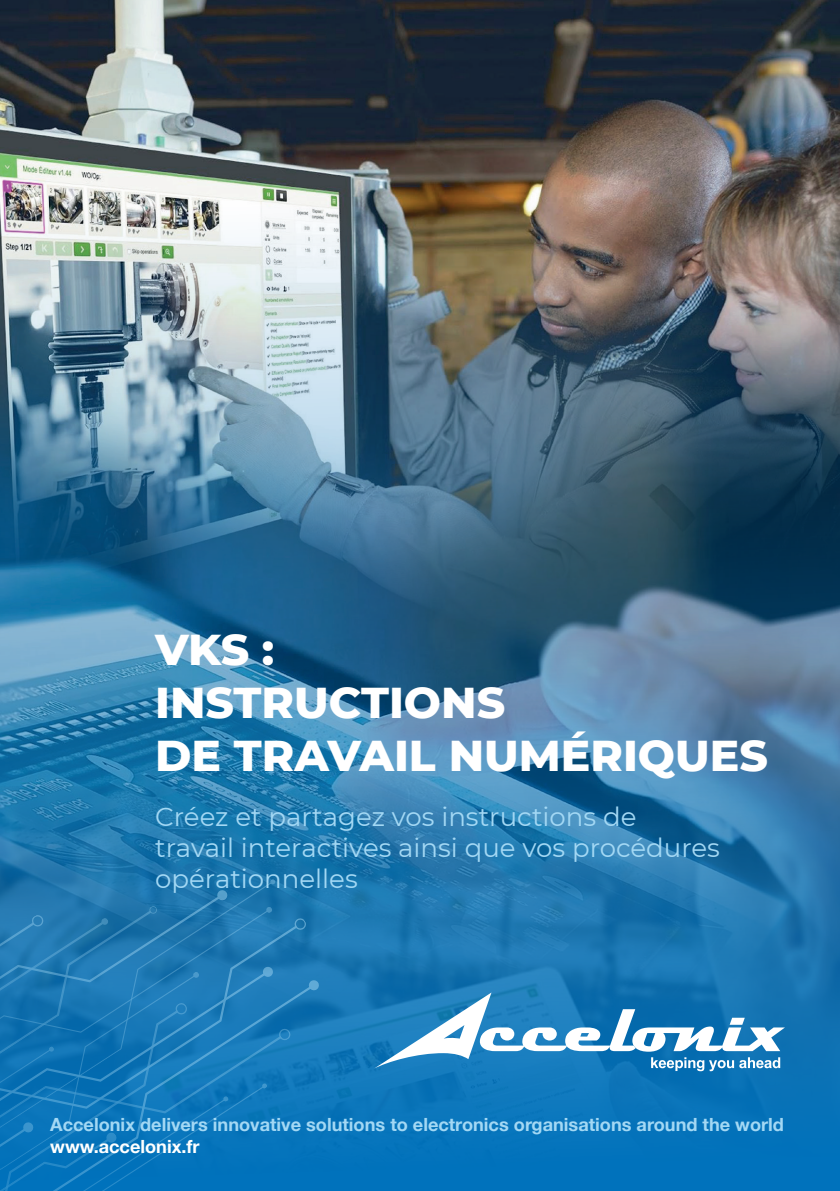
<style>
.page{position:relative;width:840px;height:1191px;background:#fff}
.page>*{position:absolute;margin:0;border:0;box-sizing:border-box;transform-origin:0 0}
.t1{font:800 44px/52.8px "Montserrat";color:#fff}
.t2{font:26px/31.2px "Montserrat";color:#a3d8f4}
.t3{font:700 18.2px "Helvetica Neue";color:#a3d8f4}
.t4{font:700 18.2px "Helvetica Neue";color:#fff}
</style>
<div class="page">
<img style="left:0;top:0;width:839px;height:1191px">
<svg style="left:0;top:879px;width:319px;height:312px"></svg>
<svg style="left:374px;top:992px;width:410px;height:79px"></svg>
<h1 class="t1" style="left:155px;top:620px;width:614px">VKS :<br>INSTRUCTIONS<br>DE TRAVAIL NUMÉRIQUES</h1>
<p class="t2" style="left:155px;top:800px;width:566px">Créez et partagez vos instructions de travail interactives ainsi que vos procédures opérationnelles</p>
<p class="t3" style="left:50px;top:1110px;width:734px">Accelonix delivers innovative solutions to electronics organisations around the world</p>
<p class="t4" style="left:50px;top:1132px;width:151px">www.accelonix.fr</p>
</div>
